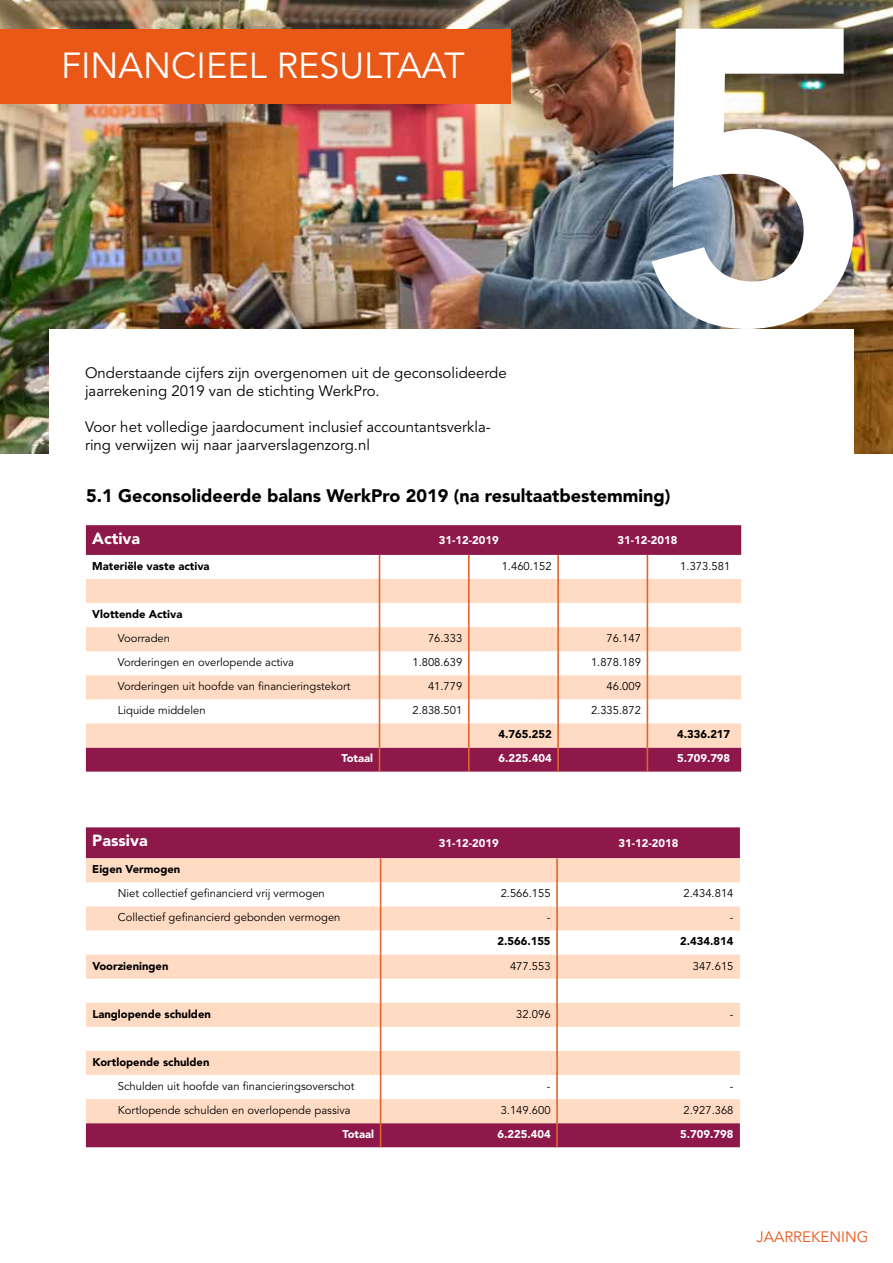
<style>
.page{position:relative;width:893px;height:1263px;background:#fff}
.page>*{position:absolute;margin:0;border:0;box-sizing:border-box;transform-origin:0 0}
.t1{font:36px "Avenir LT Std";color:#fff}
.t2{font:900 18px "Avenir LT Std";color:#000}
.t3{font:900 16.05px "Avenir LT Std";color:#fff}
.t4{font:15px/18px "Avenir LT Std";color:#000}
.t5{font:15px "Avenir LT Std";color:#ea5818}
.t6{font:11.25px "Avenir LT Std";color:#000}
.t7{font:900 11.25px "Avenir LT Std";color:#000}
.t8{font:900 11.25px "Avenir LT Std";color:#fff}
</style>
<div class="page">
<img style="left:0;top:0;width:893px;height:454px">
<div style="left:50px;top:330px;width:804px;height:158px;background:#fff"></div>
<div style="left:0;top:29px;width:510px;height:74px;background:#ea5818"></div>
<svg style="left:86px;top:525px;width:655px;height:247px;fill:#8d1849"></svg>
<svg style="left:86px;top:579px;width:655px;height:168px;fill:#ffdbc4"></svg>
<hr style="left:468px;top:555px;width:2px;height:24px;background:#e1642f">
<hr style="left:557px;top:555px;width:2px;height:24px;background:#e1642f">
<hr style="left:468px;top:579px;width:2px;height:24px;background:#e1642f">
<hr style="left:557px;top:579px;width:2px;height:24px;background:#e1642f">
<hr style="left:468px;top:603px;width:2px;height:24px;background:#e1642f">
<hr style="left:557px;top:603px;width:2px;height:24px;background:#e1642f">
<hr style="left:468px;top:627px;width:2px;height:24px;background:#e1642f">
<hr style="left:557px;top:627px;width:2px;height:24px;background:#e1642f">
<hr style="left:468px;top:651px;width:2px;height:24px;background:#e1642f">
<hr style="left:557px;top:651px;width:2px;height:24px;background:#e1642f">
<hr style="left:468px;top:675px;width:2px;height:24px;background:#e1642f">
<hr style="left:557px;top:675px;width:2px;height:24px;background:#e1642f">
<hr style="left:468px;top:699px;width:2px;height:24px;background:#e1642f">
<hr style="left:557px;top:699px;width:2px;height:24px;background:#e1642f">
<hr style="left:468px;top:723px;width:2px;height:24px;background:#e1642f">
<hr style="left:557px;top:723px;width:2px;height:24px;background:#e1642f">
<svg style="left:379px;top:555px;width:1px;height:217px"></svg>
<hr style="left:468px;top:747px;width:2px;height:25px;background:#e1642f">
<hr style="left:557px;top:747px;width:2px;height:25px;background:#e1642f">
<svg style="left:647px;top:555px;width:1px;height:217px"></svg>
<div style="left:86px;top:827px;width:654px;height:320px;background:#8d1849"></div>
<svg style="left:86px;top:858px;width:654px;height:265px;fill:#ffdbc4"></svg>
<hr style="left:556px;top:858px;width:2px;height:24px;background:#e1642f">
<hr style="left:556px;top:882px;width:2px;height:24px;background:#e1642f">
<hr style="left:556px;top:906px;width:2px;height:24px;background:#e1642f">
<hr style="left:556px;top:930px;width:2px;height:25px;background:#e1642f">
<hr style="left:556px;top:955px;width:2px;height:24px;background:#e1642f">
<hr style="left:556px;top:979px;width:2px;height:24px;background:#e1642f">
<hr style="left:556px;top:1003px;width:2px;height:24px;background:#e1642f">
<hr style="left:556px;top:1027px;width:2px;height:24px;background:#e1642f">
<hr style="left:556px;top:1051px;width:2px;height:24px;background:#e1642f">
<hr style="left:556px;top:1075px;width:2px;height:24px;background:#e1642f">
<hr style="left:556px;top:1099px;width:2px;height:24px;background:#e1642f">
<svg style="left:380px;top:858px;width:1px;height:289px"></svg>
<hr style="left:556px;top:1123px;width:2px;height:24px;background:#e1642f">
<img style="left:652px;top:29px;width:202px;height:300px">
<h1 class="t1" style="left:61px;top:45px;width:405px">FINANCIEEL RESULTAAT</h1>
<h3 class="t4" style="left:85px;top:364px;width:423px">Onderstaande cijfers zijn overgenomen uit de geconsolideerde jaarrekening 2019 van de stichting WerkPro.</h3>
<h3 class="t4" style="left:85px;top:418px;width:407px">Voor het volledige jaardocument inclusief accountantsverkla&shy;ring verwijzen wij naar jaarverslagenzorg.nl</h3>
<h2 class="t2" style="left:86px;top:485px;width:586px">5.1 Geconsolideerde balans WerkPro 2019 (na resultaatbestemming)</h2>
<h3 class="t3" style="left:92px;top:528px;width:49px">Activa</h3>
<p class="t8" style="left:439px;top:534px;width:61px">31-12-2019</p>
<p class="t8" style="left:617px;top:534px;width:61px">31-12-2018</p>
<p class="t7" style="left:92px;top:559px;width:119px">Materiële vaste activa</p>
<p class="t6" style="left:502px;top:559px;width:51px">1.460.152</p>
<p class="t6" style="left:680px;top:559px;width:51px">1.373.581</p>
<p class="t7" style="left:92px;top:607px;width:92px">Vlottende Activa</p>
<p class="t6" style="left:118px;top:632px;width:54px">Voorraden</p>
<p class="t6" style="left:428px;top:632px;width:36px">76.333</p>
<p class="t6" style="left:607px;top:632px;width:36px">76.147</p>
<p class="t6" style="left:118px;top:656px;width:178px">Vorderingen en overlopende activa</p>
<p class="t6" style="left:412px;top:656px;width:51px">1.808.639</p>
<p class="t6" style="left:591px;top:656px;width:51px">1.878.189</p>
<p class="t6" style="left:118px;top:680px;width:234px">Vorderingen uit hoofde van financieringstekort</p>
<p class="t6" style="left:428px;top:680px;width:36px">41.779</p>
<p class="t6" style="left:607px;top:680px;width:36px">46.009</p>
<p class="t6" style="left:118px;top:704px;width:89px">Liquide middelen</p>
<p class="t6" style="left:412px;top:704px;width:51px">2.838.501</p>
<p class="t6" style="left:591px;top:704px;width:51px">2.335.872</p>
<p class="t7" style="left:498px;top:728px;width:55px">4.765.252</p>
<p class="t7" style="left:677px;top:728px;width:55px">4.336.217</p>
<p class="t8" style="left:341px;top:752px;width:33px">Totaal</p>
<p class="t8" style="left:498px;top:752px;width:55px">6.225.404</p>
<p class="t8" style="left:677px;top:752px;width:55px">5.709.798</p>
<h3 class="t3" style="left:92px;top:831px;width:57px">Passiva</h3>
<p class="t8" style="left:439px;top:836px;width:61px">31-12-2019</p>
<p class="t8" style="left:618px;top:836px;width:61px">31-12-2018</p>
<p class="t7" style="left:92px;top:862px;width:90px">Eigen Vermogen</p>
<p class="t6" style="left:118px;top:887px;width:208px">Niet collectief gefinancierd vrij vermogen</p>
<p class="t6" style="left:501px;top:887px;width:51px">2.566.155</p>
<p class="t6" style="left:683px;top:887px;width:51px">2.434.814</p>
<p class="t6" style="left:118px;top:911px;width:224px">Collectief gefinancierd gebonden vermogen</p>
<p class="t6" style="left:547px;top:911px;width:5px">-</p>
<p class="t6" style="left:730px;top:911px;width:5px">-</p>
<p class="t7" style="left:497px;top:935px;width:55px">2.566.155</p>
<p class="t7" style="left:680px;top:935px;width:55px">2.434.814</p>
<p class="t7" style="left:92px;top:959px;width:78px">Voorzieningen</p>
<p class="t6" style="left:510px;top:959px;width:42px">477.553</p>
<p class="t6" style="left:693px;top:959px;width:42px">347.615</p>
<p class="t7" style="left:92px;top:1007px;width:120px">Langlopende schulden</p>
<p class="t6" style="left:516px;top:1007px;width:36px">32.096</p>
<p class="t6" style="left:730px;top:1007px;width:5px">-</p>
<p class="t7" style="left:92px;top:1055px;width:119px">Kortlopende schulden</p>
<p class="t6" style="left:118px;top:1079px;width:238px">Schulden uit hoofde van financieringsoverschot</p>
<p class="t6" style="left:547px;top:1079px;width:5px">-</p>
<p class="t6" style="left:730px;top:1079px;width:5px">-</p>
<p class="t6" style="left:118px;top:1104px;width:234px">Kortlopende schulden en overlopende passiva</p>
<p class="t6" style="left:501px;top:1104px;width:51px">3.149.600</p>
<p class="t6" style="left:683px;top:1104px;width:51px">2.927.368</p>
<p class="t8" style="left:343px;top:1127px;width:33px">Totaal</p>
<p class="t8" style="left:497px;top:1127px;width:55px">6.225.404</p>
<p class="t8" style="left:680px;top:1127px;width:55px">5.709.798</p>
<h3 class="t5" style="left:756px;top:1228px;width:113px">JAARREKENING</h3>
</div>
